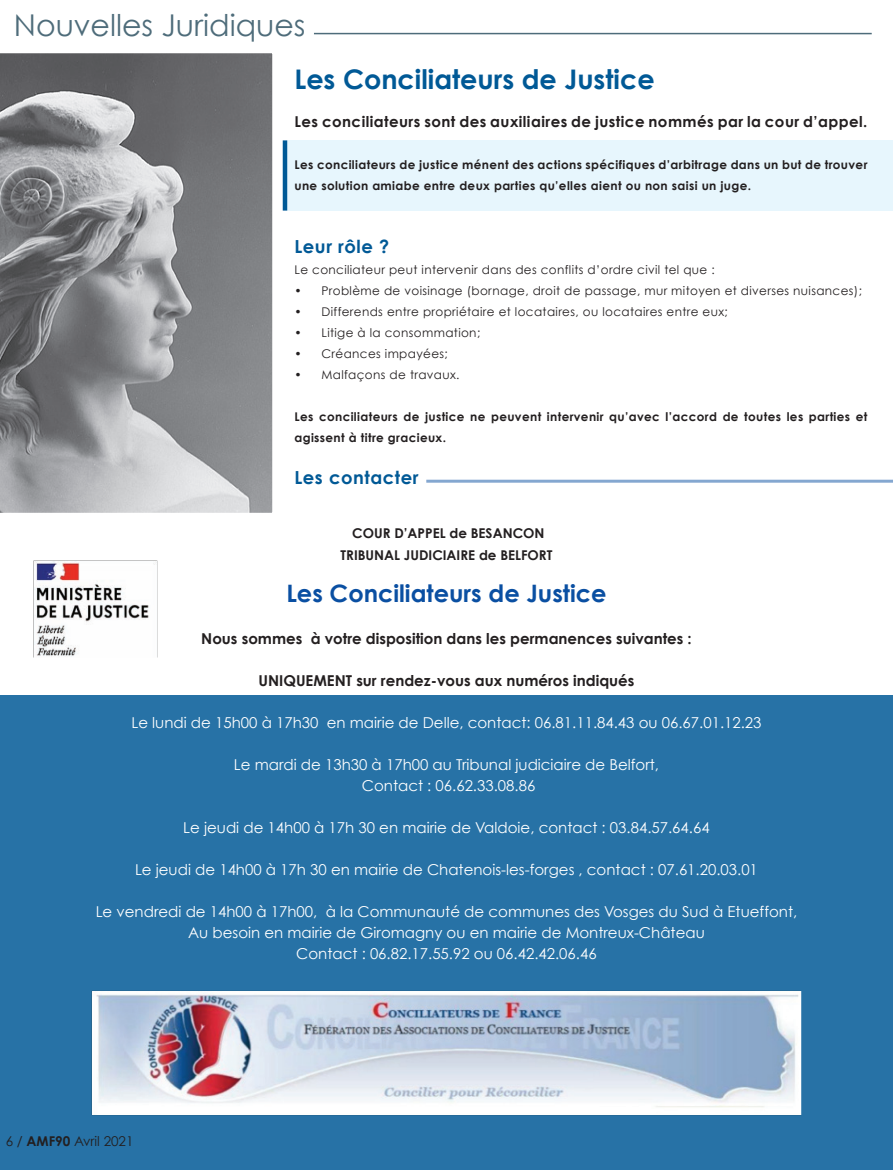
<style>
.page{position:relative;width:893px;height:1170px;background:#fff}
.page>*{position:absolute;margin:0;border:0;box-sizing:border-box;transform-origin:0 0}
.t1{font:30px "Century Gothic";color:#4e6c7a}
.t2{font:700 27px "Century Gothic";color:#005996}
.t3{font:700 24px "Century Gothic";color:#0a4fa2}
.t4{font:700 18px "Century Gothic";letter-spacing:.03em;color:#005996}
.t5{font:15px/21px "Century Gothic";color:#fff;text-align:center}
.t6{font:700 15px "Century Gothic";color:#231f20}
.t7{font:700 15px "Century Gothic";letter-spacing:.03em;color:#231f20}
.t8{font:700 13.5px/21px "Century Gothic";color:#231f20;text-align:center}
.t9{font:13.5px "Century Gothic";color:#231f20}
.t10{font:12px "Century Gothic";letter-spacing:.03em;color:#231f20}
.t11{font:700 12px/21px "Century Gothic";letter-spacing:.03em;color:#231f20}
.s1{font-weight:700}
</style>
<div class="page">
<div style="left:0;top:694px;width:893px;height:475px;background:#2772a6"></div>
<div style="left:287px;top:140px;width:606px;height:70px;background:#e7f6fd"></div>
<svg style="left:0;top:53px;width:283px;height:460px"></svg>
<hr style="left:283px;top:140px;width:4px;height:70px;background:#005996">
<hr style="left:314px;top:33px;width:558px;height:1px;background:#4e6c7a">
<img style="left:92px;top:990px;width:709px;height:124px">
<img style="left:33px;top:560px;width:125px;height:97px">
<hr style="left:426px;top:479px;width:467px;height:3px;background:#0a4fa2">
<h1 class="t1" style="left:14px;top:7px;width:293px">Nouvelles Juridiques</h1>
<h2 class="t2" style="left:294px;top:63px;width:362px">Les Conciliateurs de Justice</h2>
<p class="t7" style="left:294px;top:112px;width:574px">Les conciliateurs sont des auxiliaires de justice nommés par la cour d’appel.</p>
<p class="t11" style="left:294px;top:153px;width:574px">Les conciliateurs de justice ménent des actions spécifiques d’arbitrage dans un but de trouver une solution amiabe entre deux parties qu’elles aient ou non saisi un juge.</p>
<p class="t4" style="left:294px;top:235px;width:96px">Leur rôle ?</p>
<p class="t10" style="left:294px;top:262px;width:422px">Le conciliateur peut intervenir dans des conflits d’ordre civil tel que :</p>
<p class="t10" style="left:294px;top:283px;width:569px">• Problème de voisinage (bornage, droit de passage, mur mitoyen et diverses nuisances);</p>
<p class="t10" style="left:294px;top:304px;width:435px">• Differends entre propriétaire et locataires, ou locataires entre eux;</p>
<p class="t10" style="left:294px;top:325px;width:187px">• Litige à la consommation;</p>
<p class="t10" style="left:294px;top:346px;width:155px">• Créances impayées;</p>
<p class="t10" style="left:294px;top:367px;width:167px">• Malfaçons de travaux.</p>
<p class="t11" style="left:294px;top:405px;width:574px">Les conciliateurs de justice ne peuvent intervenir qu’avec l’accord de toutes les parties et agissent à titre gracieux.</p>
<p class="t4" style="left:294px;top:466px;width:126px">Les contacter</p>
<p class="t8" style="left:340px;top:522px;width:213px">COUR D’APPEL de BESANCON<br>TRIBUNAL JUDICIAIRE de BELFORT</p>
<h3 class="t3" style="left:286px;top:577px;width:322px">Les Conciliateurs de Justice</h3>
<p class="t6" style="left:201px;top:628px;width:492px">Nous sommes à votre disposition dans les permanences suivantes :</p>
<p class="t6" style="left:259px;top:670px;width:377px">UNIQUEMENT sur rendez-vous aux numéros indiqués</p>
<p class="t5" style="left:131px;top:711px;width:632px">Le lundi de 15h00 à 17h30 en mairie de Delle, contact: 06.81.11.84.43 ou 06.67.01.12.23</p>
<p class="t5" style="left:234px;top:753px;width:427px">Le mardi de 13h30 à 17h00 au Tribunal judiciaire de Belfort,<br>Contact : 06.62.33.08.86</p>
<p class="t5" style="left:183px;top:816px;width:528px">Le jeudi de 14h00 à 17h 30 en mairie de Valdoie, contact : 03.84.57.64.64</p>
<p class="t5" style="left:135px;top:858px;width:624px">Le jeudi de 14h00 à 17h 30 en mairie de Chatenois-les-forges , contact : 07.61.20.03.01</p>
<p class="t5" style="left:96px;top:900px;width:703px">Le vendredi de 14h00 à 17h00, à la Communauté de communes des Vosges du Sud à Etueffont,<br>Au besoin en mairie de Giromagny ou en mairie de Montreux-Château<br>Contact : 06.82.17.55.92 ou 06.42.42.06.46</p>
<p class="t9" style="left:6px;top:1132px;width:129px">6 / <span class="s1">AMF90</span> Avril 2021</p>
</div>
